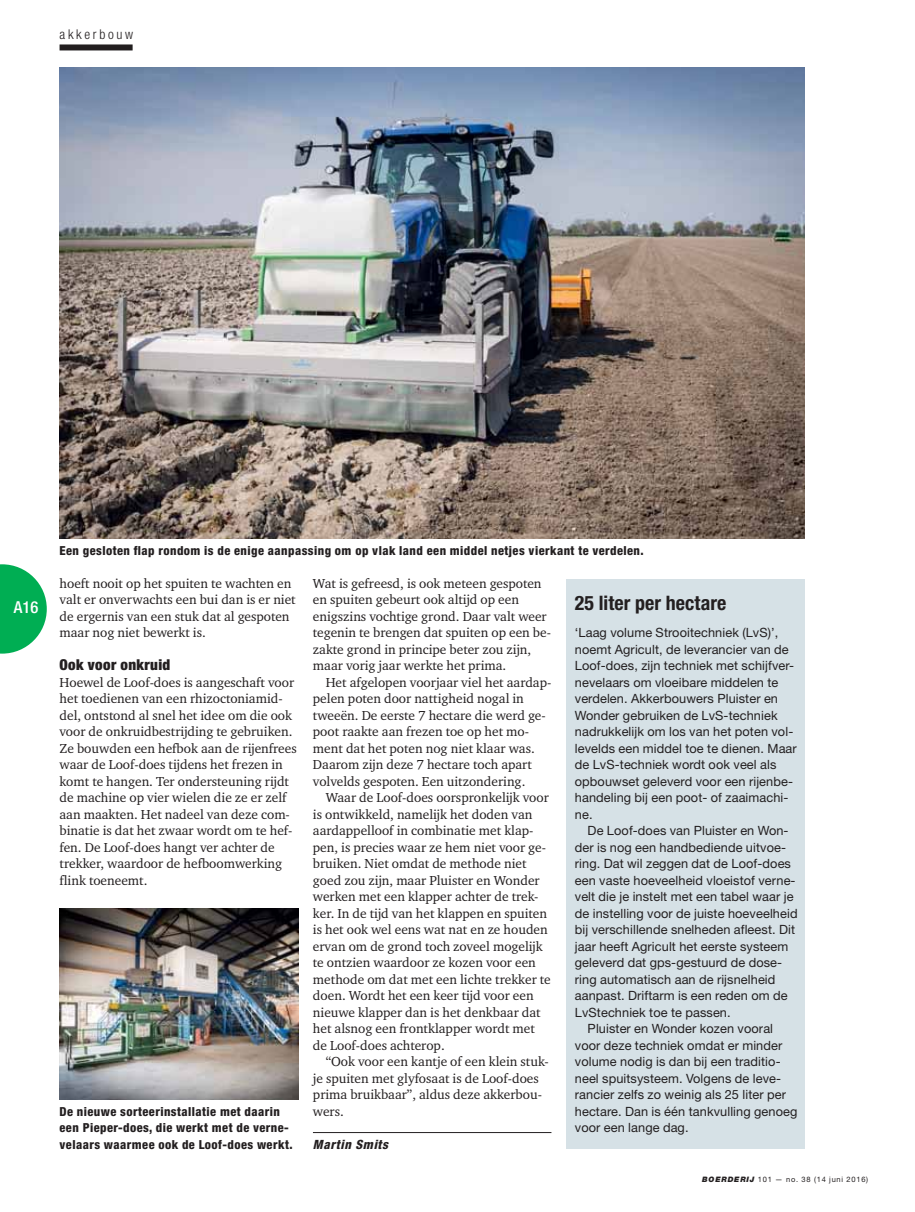
<style>
.page{position:relative;width:915px;height:1212px;background:#fff}
.page>*{position:absolute;margin:0;border:0;box-sizing:border-box;transform-origin:0 0}
.t1{font:700 condensed 19.95px "Helvetica Neue LT Std";letter-spacing:.005em;color:#231f20}
.t2{font:500 condensed 16.5px "Helvetica Neue LT Std";color:#fff}
.t3{font:900 condensed 15px "Helvetica Neue LT Std";letter-spacing:.025em;color:#231f20}
.t4{font:13.5px/16.5px "Charter EFOP";color:#231f20}
.t5{font:300 condensed 13.5px "Helvetica Neue LT Std";letter-spacing:.2em;color:#231f20}
.t6{font:12.75px "Helvetica Neue LT Std";letter-spacing:.01em;color:#231f20}
.t7{font:italic 800 condensed 12.75px "Helvetica Neue LT Std";letter-spacing:.05em;color:#231f20}
.t8{font:800 condensed 12.45px/16.5px "Helvetica Neue LT Std";letter-spacing:.035em;color:#231f20}
.t9{font:7.5px "Helvetica Neue LT Std";letter-spacing:.1em;color:#231f20}
.s1{font-weight:900;font-style:italic}
</style>
<div class="page">
<svg style="left:0;top:564px;width:47px;height:89px"></svg>
<img style="left:59px;top:909px;width:239px;height:190px">
<img style="left:59px;top:67px;width:745px;height:471px">
<div style="left:566px;top:579px;width:238px;height:569px;background:#d6e1e6"></div>
<hr style="left:313px;top:1132px;width:238px;height:1px;background:#231f20">
<div style="left:59px;top:44px;width:73px;height:6px;background:#231f20"></div>
<p class="t5" style="left:59px;top:30px;width:75px">akkerbouw</p>
<p class="t2" style="left:14px;top:597px;width:26px">A16</p>
<p class="t8" style="left:59px;top:543px;width:585px">Een gesloten flap rondom is de enige aanpassing om op vlak land een middel netjes vierkant te verdelen.</p>
<p class="t4" style="left:59px;top:575px;width:238px">hoeft nooit op het spuiten te wachten en valt er onverwachts een bui dan is er niet de ergernis van een stuk dat al gespoten maar nog niet bewerkt is.</p>
<p class="t3" style="left:59px;top:659px;width:112px">Ook voor onkruid</p>
<p class="t4" style="left:59px;top:674px;width:239px">Hoewel de Loof-does is aangeschaft voor het toedienen van een rhizoctoniamid&shy;del, ontstond al snel het idee om die ook voor de onkruidbestrijding te gebruiken.<br>Ze bouwden een hefbok aan de rijenfrees waar de Loof-does tijdens het frezen in komt te hangen. Ter ondersteuning rijdt de machine op vier wielen die ze er zelf aan maakten. Het nadeel van deze com&shy;binatie is dat het zwaar wordt om te hef&shy;fen. De Loof-does hangt ver achter de trekker, waardoor de hefboomwerking flink toeneemt.</p>
<p class="t4" style="left:313px;top:575px;width:230px">Wat is gefreesd, is ook meteen gespoten</p>
<p class="t4" style="left:313px;top:592px;width:207px">en spuiten gebeurt ook altijd op een</p>
<p class="t4" style="left:313px;top:608px;width:235px">enigszins vochtige grond. Daar valt weer</p>
<p class="t4" style="left:313px;top:625px;width:239px">tegenin te brengen dat spuiten op een be-</p>
<p class="t4" style="left:313px;top:641px;width:220px">zakte grond in principe beter zou zijn,</p>
<p class="t4" style="left:313px;top:658px;width:195px">maar vorig jaar werkte het prima.</p>
<p class="t4" style="left:325px;top:674px;width:227px">Het afgelopen voorjaar viel het aardap-</p>
<p class="t4" style="left:313px;top:691px;width:212px">pelen poten door nattigheid nogal in</p>
<p class="t4" style="left:313px;top:707px;width:234px">tweeën. De eerste 7 hectare die werd ge-</p>
<p class="t4" style="left:313px;top:724px;width:217px">poot raakte aan frezen toe op het mo-</p>
<p class="t4" style="left:313px;top:740px;width:223px">ment dat het poten nog niet klaar was.</p>
<p class="t4" style="left:313px;top:757px;width:220px">Daarom zijn deze 7 hectare toch apart</p>
<p class="t4" style="left:313px;top:773px;width:214px">volvelds gespoten. Een uitzondering.</p>
<p class="t4" style="left:325px;top:790px;width:224px">Waar de Loof-does oorspronkelijk voor</p>
<p class="t4" style="left:313px;top:806px;width:221px">is ontwikkeld, namelijk het doden van</p>
<p class="t4" style="left:313px;top:823px;width:222px">aardappelloof in combinatie met klap-</p>
<p class="t4" style="left:313px;top:839px;width:234px">pen, is precies waar ze hem niet voor ge-</p>
<p class="t4" style="left:313px;top:856px;width:215px">bruiken. Niet omdat de methode niet</p>
<p class="t4" style="left:313px;top:872px;width:228px">goed zou zijn, maar Pluister en Wonder</p>
<p class="t4" style="left:313px;top:889px;width:227px">werken met een klapper achter de trek-</p>
<p class="t4" style="left:313px;top:905px;width:235px">ker. In de tijd van het klappen en spuiten</p>
<p class="t4" style="left:313px;top:922px;width:236px">is het ook wel eens wat nat en ze houden</p>
<p class="t4" style="left:313px;top:938px;width:231px">ervan om de grond toch zoveel mogelijk</p>
<p class="t4" style="left:313px;top:955px;width:224px">te ontzien waardoor ze kozen voor een</p>
<p class="t4" style="left:313px;top:971px;width:239px">methode om dat met een lichte trekker te</p>
<p class="t4" style="left:313px;top:988px;width:222px">doen. Wordt het een keer tijd voor een</p>
<p class="t4" style="left:313px;top:1004px;width:229px">nieuwe klapper dan is het denkbaar dat</p>
<p class="t4" style="left:313px;top:1021px;width:223px">het alsnog een frontklapper wordt met</p>
<p class="t4" style="left:313px;top:1037px;width:133px">de Loof-does achterop.</p>
<p class="t4" style="left:325px;top:1054px;width:224px">“Ook voor een kantje of een klein stuk-</p>
<p class="t4" style="left:313px;top:1070px;width:227px">je spuiten met glyfosaat is de Loof-does</p>
<p class="t4" style="left:313px;top:1087px;width:230px">prima bruikbaar”, aldus deze akkerbou-</p>
<p class="t4" style="left:313px;top:1103px;width:32px">wers.</p>
<p class="t7" style="left:313px;top:1137px;width:77px">Martin Smits</p>
<p class="t1" style="left:574px;top:591px;width:153px">25 liter per hectare</p>
<p class="t6" style="left:574px;top:628px;width:205px">‘Laag volume Strooitechniek (LvS)’,</p>
<p class="t6" style="left:574px;top:644px;width:215px">noemt Agricult, de leverancier van de</p>
<p class="t6" style="left:574px;top:661px;width:221px">Loof-does, zijn techniek met schijfver-</p>
<p class="t6" style="left:574px;top:677px;width:205px">nevelaars om vloeibare middelen te</p>
<p class="t6" style="left:574px;top:694px;width:205px">verdelen. Akkerbouwers Pluister en</p>
<p class="t6" style="left:574px;top:710px;width:204px">Wonder gebruiken de LvS-techniek</p>
<p class="t6" style="left:574px;top:727px;width:220px">nadrukkelijk om los van het poten vol-</p>
<p class="t6" style="left:574px;top:743px;width:223px">levelds een middel toe te dienen. Maar</p>
<p class="t6" style="left:574px;top:760px;width:203px">de LvS-techniek wordt ook veel als</p>
<p class="t6" style="left:574px;top:776px;width:219px">opbouwset geleverd voor een rijenbe-</p>
<p class="t6" style="left:574px;top:793px;width:215px">handeling bij een poot- of zaaimachi-</p>
<p class="t6" style="left:574px;top:809px;width:19px">ne.</p>
<p class="t6" style="left:587px;top:826px;width:202px">De Loof-does van Pluister en Won-</p>
<p class="t6" style="left:574px;top:842px;width:212px">der is nog een handbediende uitvoe-</p>
<p class="t6" style="left:574px;top:859px;width:217px">ring. Dat wil zeggen dat de Loof-does</p>
<p class="t6" style="left:574px;top:875px;width:222px">een vaste hoeveelheid vloeistof verne-</p>
<p class="t6" style="left:574px;top:892px;width:220px">velt die je instelt met een tabel waar je</p>
<p class="t6" style="left:574px;top:908px;width:224px">de instelling voor de juiste hoeveelheid</p>
<p class="t6" style="left:574px;top:925px;width:222px">bij verschillende snelheden afleest. Dit</p>
<p class="t6" style="left:574px;top:941px;width:215px">jaar heeft Agricult het eerste systeem</p>
<p class="t6" style="left:574px;top:958px;width:209px">geleverd dat gps-gestuurd de dose-</p>
<p class="t6" style="left:574px;top:974px;width:202px">ring automatisch aan de rijsnelheid</p>
<p class="t6" style="left:574px;top:991px;width:214px">aanpast. Driftarm is een reden om de</p>
<p class="t6" style="left:574px;top:1007px;width:157px">LvStechniek toe te passen.</p>
<p class="t6" style="left:587px;top:1024px;width:187px">Pluister en Wonder kozen vooral</p>
<p class="t6" style="left:574px;top:1040px;width:209px">voor deze techniek omdat er minder</p>
<p class="t6" style="left:574px;top:1057px;width:207px">volume nodig is dan bij een traditio-</p>
<p class="t6" style="left:574px;top:1073px;width:208px">neel spuitsysteem. Volgens de leve-</p>
<p class="t6" style="left:574px;top:1090px;width:212px">rancier zelfs zo weinig als 25 liter per</p>
<p class="t6" style="left:574px;top:1106px;width:224px">hectare. Dan is één tankvulling genoeg</p>
<p class="t6" style="left:574px;top:1123px;width:115px">voor een lange dag.</p>
<p class="t8" style="left:59px;top:1104px;width:234px">De nieuwe sorteerinstallatie met daarin een Pieper-does, die werkt met de verne&shy;velaars waarmee ook de Loof-does werkt.</p>
<p class="t9" style="left:702px;top:1176px;width:167px"><span class="s1">BOERDERIJ</span> 101 — no. 38 (14 juni 2016)</p>
</div>
